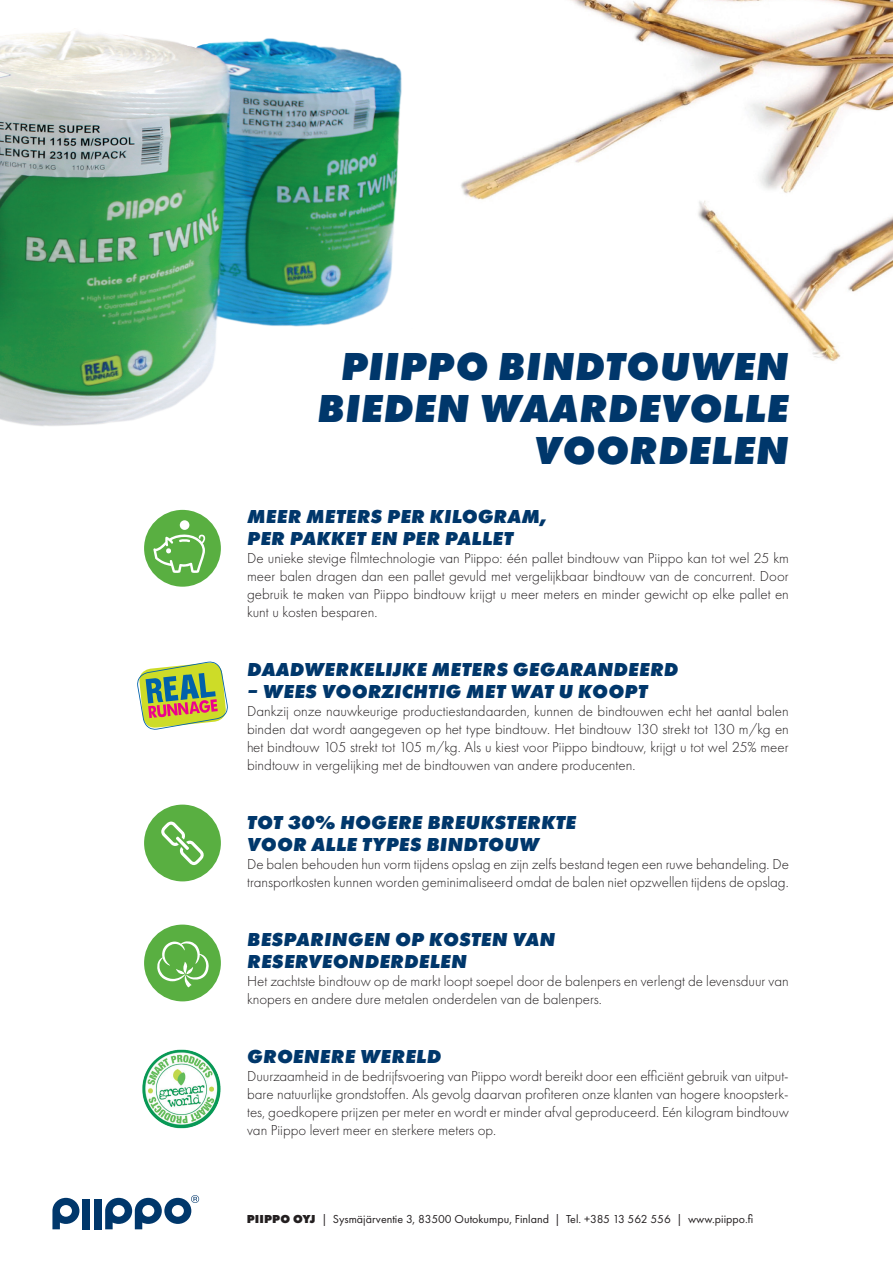
<style>
.page{position:relative;width:893px;height:1263px;background:#fff}
.page>*{position:absolute;margin:0;border:0;box-sizing:border-box;transform-origin:0 0}
.t1{font:italic 800 40.5px/42px "Futura PT";letter-spacing:.01em;color:#00376b;text-align:right}
.t2{font:italic 800 19.5px/22.5px "Futura PT";letter-spacing:.01em;color:#00376b}
.Leipis{font:300 15px/18px "Futura PT";color:#231f20;text-align:justify}
.Leipis-2{font:12px "Futura PT";color:#231f20}
.s1{font-weight:800}
</style>
<div class="page">
<img style="left:474px;top:0;width:419px;height:361px">
<img style="left:142px;top:1049px;width:79px;height:80px">
<div style="left:144px;top:510px;width:77px;height:77px;background:#59af41;border-radius:50%"></div>
<svg style="left:153px;top:520px;width:53px;height:53px"></svg>
<div style="left:144px;top:805px;width:77px;height:76px;background:#59af41;border-radius:50%"></div>
<svg style="left:161px;top:821px;width:43px;height:44px"></svg>
<div style="left:144px;top:924px;width:77px;height:77px;background:#59af41;border-radius:50%"></div>
<svg style="left:157px;top:941px;width:52px;height:46px"></svg>
<svg style="left:137px;top:661px;width:91px;height:69px"></svg>
<img style="left:0;top:28px;width:474px;height:398px">
<div style="left:83px;top:1199px;width:7px;height:30px;background:#00376b"></div>
<div style="left:94px;top:1199px;width:8px;height:30px;background:#00376b"></div>
<svg style="left:52px;top:1198px;width:27px;height:31px"></svg>
<svg style="left:105px;top:1195px;width:94px;height:34px"></svg>
<p class="t1" style="left:317px;top:344px;width:473px">PIIPPO BINDTOUWEN<br>BIEDEN WAARDEVOLLE<br>VOORDELEN</p>
<p class="t2" style="left:247px;top:505px;width:301px">MEER METERS PER KILOGRAM,<br>PER PAKKET EN PER PALLET</p>
<p class="Leipis" style="left:247px;top:549px;width:543px">De unieke stevige filmtechnologie van Piippo: één pallet bindtouw van Piippo kan tot wel 25 km meer balen dragen dan een pallet gevuld met vergelijkbaar bindtouw van de concurrent. Door gebruik te maken van Piippo bindtouw krijgt u meer meters en minder gewicht op elke pallet en kunt u kosten besparen.</p>
<p class="t2" style="left:247px;top:658px;width:433px">DAADWERKELIJKE METERS GEGARANDEERD</p>
<p class="t2" style="left:247px;top:680px;width:402px">– WEES VOORZICHTIG MET WAT U KOOPT</p>
<p class="Leipis" style="left:247px;top:702px;width:543px">Dankzij onze nauwkeurige productiestandaarden, kunnen de bindtouwen echt het aantal balen binden dat wordt aangegeven op het type bindtouw. Het bindtouw 130 strekt tot 130 m/kg en het bindtouw 105 strekt tot 105 m/kg. Als u kiest voor Piippo bindtouw, krijgt u tot wel 25% meer bindtouw in vergelijking met de bindtouwen van andere producenten.</p>
<p class="t2" style="left:247px;top:811px;width:330px">TOT 30% HOGERE BREUKSTERKTE<br>VOOR ALLE TYPES BINDTOUW</p>
<p class="Leipis" style="left:247px;top:855px;width:543px">De balen behouden hun vorm tijdens opslag en zijn zelfs bestand tegen een ruwe behandeling. De transportkosten kunnen worden geminimaliseerd omdat de balen niet opzwellen tijdens de opslag.</p>
<p class="t2" style="left:247px;top:928px;width:310px">BESPARINGEN OP KOSTEN VAN<br>RESERVEONDERDELEN</p>
<p class="Leipis" style="left:247px;top:972px;width:543px">Het zachtste bindtouw op de markt loopt soepel door de balenpers en verlengt de levensduur van knopers en andere dure metalen onderdelen van de balenpers.</p>
<p class="t2" style="left:247px;top:1045px;width:196px">GROENERE WERELD</p>
<p class="Leipis" style="left:247px;top:1067px;width:543px">Duurzaamheid in de bedrijfsvoering van Piippo wordt bereikt door een efficiënt gebruik van uitput&shy;bare natuurlijke grondstoffen. Als gevolg daarvan profiteren onze klanten van hogere knoopsterk&shy;tes, goedkopere prijzen per meter en wordt er minder afval geproduceerd. Eén kilogram bindtouw van Piippo levert meer en sterkere meters op.</p>
<p class="Leipis-2" style="left:247px;top:1212px;width:508px"><span class="s1">PIIPPO OYJ</span> | Sysmäjärventie 3, 83500 Outokumpu, Finland | Tel. +385 13 562 556 | www.piippo.fi</p>
</div>
